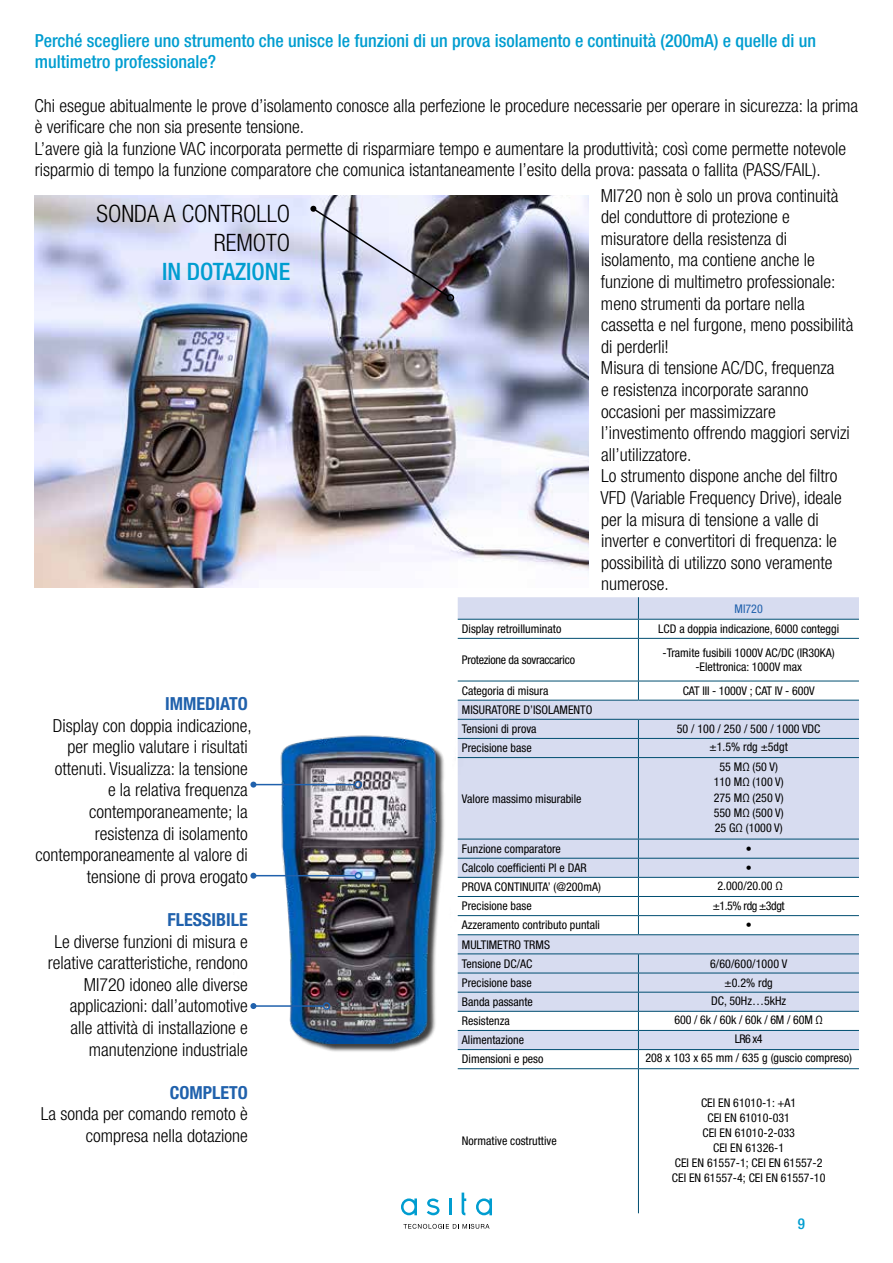
<style>
.page{position:relative;width:893px;height:1263px;background:#fff}
.page>*{position:absolute;margin:0;border:0;box-sizing:border-box;transform-origin:0 0}
.t1{font:300 condensed 24px/28.8px "Helvetica Neue LT Std";color:#000;text-align:right}
.t2{font:500 condensed 24px "Helvetica Neue LT Std";color:#009dd0}
.t3{font:300 condensed 18px/21.6px "Helvetica Neue LT Std";color:#000;text-align:right}
.t4{font:500 condensed 18px/21.6px "Helvetica Neue LT Std";color:#009dd0}
.t5{font:700 condensed 18px "Helvetica Neue LT Std";color:#2061ac}
.t6{font:500 condensed 15px "Helvetica Neue LT Std";color:#009dd0}
.t7{font:condensed 12px/15px "Helvetica Neue LT Std";color:#000;text-align:center}
.t8{font:condensed 12px "Helvetica Neue LT Std";letter-spacing:-.02em;color:#000}
.t9{font:condensed 12px "Helvetica Neue LT Std";color:#2061ac}
</style>
<div class="page">
<svg style="left:504px;top:935px;width:355px;height:114px;fill:#d7dcf0"></svg>
<svg style="left:458px;top:701px;width:401px;height:233px;fill:#d7dcf0"></svg>
<svg style="left:458px;top:1050px;width:401px;height:163px"></svg>
<svg style="left:458px;top:597px;width:401px;height:103px"></svg>
<hr style="left:458px;top:700px;width:180px;height:1px;background:#004e71">
<hr style="left:638px;top:700px;width:221px;height:1px;background:#004e71">
<hr style="left:458px;top:719px;width:180px;height:1px;background:#004e71">
<hr style="left:638px;top:719px;width:221px;height:1px;background:#004e71">
<hr style="left:458px;top:738px;width:180px;height:1px;background:#004e71">
<hr style="left:638px;top:738px;width:221px;height:1px;background:#004e71">
<svg style="left:638px;top:720px;width:1px;height:37px"></svg>
<hr style="left:458px;top:757px;width:180px;height:1px;background:#004e71">
<hr style="left:638px;top:757px;width:221px;height:1px;background:#004e71">
<hr style="left:638px;top:758px;width:1px;height:81px;background:#004e71">
<hr style="left:458px;top:839px;width:180px;height:1px;background:#004e71">
<hr style="left:638px;top:839px;width:221px;height:1px;background:#004e71">
<hr style="left:458px;top:858px;width:180px;height:1px;background:#004e71">
<hr style="left:638px;top:858px;width:221px;height:1px;background:#004e71">
<hr style="left:458px;top:877px;width:180px;height:1px;background:#004e71">
<hr style="left:638px;top:877px;width:221px;height:1px;background:#004e71">
<hr style="left:458px;top:896px;width:180px;height:1px;background:#004e71">
<hr style="left:638px;top:896px;width:221px;height:1px;background:#004e71">
<hr style="left:458px;top:915px;width:180px;height:1px;background:#004e71">
<hr style="left:638px;top:915px;width:221px;height:1px;background:#004e71">
<svg style="left:638px;top:839px;width:1px;height:95px"></svg>
<hr style="left:458px;top:934px;width:180px;height:1px;background:#004e71">
<hr style="left:638px;top:934px;width:221px;height:1px;background:#004e71">
<hr style="left:458px;top:953px;width:180px;height:1px;background:#004e71">
<hr style="left:638px;top:953px;width:221px;height:1px;background:#004e71">
<hr style="left:458px;top:973px;width:180px;height:1px;background:#004e71">
<hr style="left:638px;top:973px;width:221px;height:1px;background:#004e71">
<hr style="left:458px;top:992px;width:180px;height:1px;background:#004e71">
<hr style="left:638px;top:992px;width:221px;height:1px;background:#004e71">
<hr style="left:458px;top:1011px;width:180px;height:1px;background:#004e71">
<hr style="left:638px;top:1011px;width:221px;height:1px;background:#004e71">
<hr style="left:458px;top:1030px;width:180px;height:1px;background:#004e71">
<hr style="left:638px;top:1030px;width:221px;height:1px;background:#004e71">
<hr style="left:458px;top:1049px;width:180px;height:1px;background:#004e71">
<hr style="left:638px;top:1049px;width:221px;height:1px;background:#004e71">
<svg style="left:638px;top:954px;width:1px;height:114px"></svg>
<hr style="left:638px;top:1069px;width:1px;height:144px;background:#004e71">
<hr style="left:458px;top:1068px;width:180px;height:1px;background:#004e71">
<hr style="left:638px;top:1068px;width:221px;height:1px;background:#004e71">
<div style="left:237px;top:736px;width:267px;height:317px;background:#000;opacity:.75"></div>
<img style="left:237px;top:730px;width:260px;height:313px">
<hr style="left:253px;top:875px;width:102px;height:1px;background:#2061ac">
<svg style="left:250px;top:873px;width:6px;height:6px"></svg>
<div style="left:355px;top:872px;width:7px;height:7px;border:2px solid #2061ac;border-radius:50%"></div>
<hr style="left:253px;top:1005px;width:71px;height:2px;background:#2061ac">
<svg style="left:250px;top:1003px;width:6px;height:6px"></svg>
<div style="left:323px;top:1002px;width:7px;height:8px;border:2px solid #2061ac;border-radius:50%"></div>
<hr style="left:253px;top:784px;width:102px;height:1px;background:#2061ac">
<svg style="left:250px;top:782px;width:6px;height:6px"></svg>
<div style="left:355px;top:781px;width:7px;height:7px;border:2px solid #2061ac;border-radius:50%"></div>
<img style="left:35px;top:195px;width:553px;height:392px">
<img style="left:310px;top:205px;width:146px;height:97px">
<svg style="left:401px;top:1198px;width:16px;height:17px"></svg>
<svg style="left:427px;top:1198px;width:13px;height:17px"></svg>
<hr style="left:449px;top:1198px;width:3px;height:17px;background:#009dd0">
<svg style="left:462px;top:1192px;width:4px;height:23px"></svg>
<svg style="left:476px;top:1198px;width:16px;height:17px"></svg>
<svg style="left:403px;top:1224px;width:86px;height:5px"></svg>
<p class="t4" style="left:35px;top:29px;width:783px">Perché scegliere uno strumento che unisce le funzioni di un prova isolamento e continuità (200mA) e quelle di un multimetro professionale?</p>
<p class="t3" style="left:35px;top:94px;width:825px;text-align:left">Chi esegue abitualmente le prove d’isolamento conosce alla perfezione le procedure necessarie per operare in sicurezza: la prima è verificare che non sia presente tensione.<br>L’avere già la funzione VAC incorporata permette di risparmiare tempo e aumentare la produttività; così come permette notevole risparmio di tempo la funzione comparatore che comunica istantaneamente l’esito della prova: passata o fallita (PASS/FAIL).</p>
<p class="t3" style="left:601px;top:184px;width:254px;text-align:left">MI720 non è solo un prova continuità del conduttore di protezione e misuratore della resistenza di isolamento, ma contiene anche le funzione di multimetro professionale: meno strumenti da portare nella cassetta e nel furgone, meno possibilità di perderli!<br>Misura di tensione AC/DC, frequenza<br>e resistenza incorporate saranno occasioni per massimizzare l’investimento offrendo maggiori servizi all’utilizzatore.<br>Lo strumento dispone anche del filtro<br>VFD (Variable Frequency Drive), ideale per la misura di tensione a valle di inverter e convertitori di frequenza: le possibilità di utilizzo sono veramente numerose.</p>
<h1 class="t1" style="left:96px;top:199px;width:195px">SONDA A CONTROLLO<br>REMOTO</h1>
<h1 class="t2" style="left:162px;top:257px;width:130px">IN DOTAZIONE</h1>
<p class="t5" style="left:165px;top:693px;width:84px">IMMEDIATO</p>
<p class="t3" style="left:36px;top:714px;width:218px">Display con doppia indicazione, per meglio valutare i risultati ottenuti. Visualizza: la tensione<br>e la relativa frequenza contemporaneamente; la resistenza di isolamento contemporaneamente al valore di tensione di prova erogato</p>
<p class="t5" style="left:167px;top:909px;width:82px">FLESSIBILE</p>
<p class="t3" style="left:48px;top:930px;width:201px">Le diverse funzioni di misura e relative caratteristiche, rendono<br>MI720 idoneo alle diverse applicazioni: dall’automotive alle attività di installazione e manutenzione industriale</p>
<p class="t5" style="left:170px;top:1081px;width:79px">COMPLETO</p>
<p class="t3" style="left:41px;top:1103px;width:208px">La sonda per comando remoto è compresa nella dotazione</p>
<p class="t9" style="left:735px;top:601px;width:30px">MI720</p>
<p class="t7" style="left:462px;top:621px;width:101px">Display retroilluminato</p>
<p class="t7" style="left:658px;top:621px;width:182px">LCD a doppia indicazione, 6000 conteggi</p>
<p class="t8" style="left:462px;top:653px;width:115px">Protezione da sovraccarico</p>
<p class="t7" style="left:662px;top:645px;width:174px;line-height:14.4px">-Tramite fusibili 1000V AC/DC (IR30KA) -Elettronica: 1000V max</p>
<p class="t7" style="left:462px;top:683px;width:88px">Categoria di misura</p>
<p class="t7" style="left:683px;top:683px;width:133px">CAT III - 1000V ; CAT IV - 600V</p>
<p class="t7" style="left:462px;top:700px;width:132px;line-height:19.2px;text-align:left">MISURATORE D’ISOLAMENTO<br>Tensioni di prova</p>
<p class="t7" style="left:677px;top:721px;width:145px">50 / 100 / 250 / 500 / 1000 VDC</p>
<p class="t7" style="left:462px;top:740px;width:71px">Precisione base</p>
<p class="t7" style="left:709px;top:739px;width:80px">±1.5% rdg ±5dgt</p>
<p class="t7" style="left:462px;top:791px;width:121px">Valore massimo misurabile</p>
<p class="t7" style="left:714px;top:759px;width:71px">55 MΩ (50 V)<br>110 MΩ (100 V)<br>275 MΩ (250 V)<br>550 MΩ (500 V)<br>25 GΩ (1000 V)</p>
<p class="t7" style="left:462px;top:841px;width:100px">Funzione comparatore</p>
<p class="t7" style="left:746px;top:841px;width:7px">•</p>
<p class="t7" style="left:462px;top:860px;width:126px">Calcolo coefficienti PI e DAR</p>
<p class="t7" style="left:746px;top:860px;width:7px">•</p>
<p class="t7" style="left:462px;top:879px;width:140px">PROVA CONTINUITA’ (@200mA)</p>
<p class="t7" style="left:717px;top:878px;width:67px">2.000/20.00 Ω</p>
<p class="t7" style="left:462px;top:898px;width:71px">Precisione base</p>
<p class="t7" style="left:713px;top:898px;width:73px">±1.5% rdg ±3dgt</p>
<p class="t7" style="left:462px;top:917px;width:139px">Azzeramento contributo puntali</p>
<p class="t7" style="left:746px;top:917px;width:7px">•</p>
<p class="t7" style="left:462px;top:935px;width:90px;line-height:19.2px;text-align:left">MULTIMETRO TRMS<br>Tensione DC/AC</p>
<p class="t7" style="left:710px;top:956px;width:79px">6/60/600/1000 V</p>
<p class="t7" style="left:462px;top:975px;width:71px">Precisione base</p>
<p class="t7" style="left:725px;top:975px;width:50px">±0.2% rdg</p>
<p class="t7" style="left:462px;top:994px;width:72px">Banda passante</p>
<p class="t7" style="left:711px;top:993px;width:77px">DC, 50Hz…5kHz</p>
<p class="t7" style="left:462px;top:1013px;width:49px">Resistenza</p>
<p class="t7" style="left:675px;top:1012px;width:150px">600 / 6k / 60k / 60k / 6M / 60M Ω</p>
<p class="t7" style="left:462px;top:1032px;width:64px">Alimentazione</p>
<p class="t7" style="left:735px;top:1031px;width:29px">LR6 x4</p>
<p class="t7" style="left:462px;top:1051px;width:83px">Dimensioni e peso</p>
<p class="t7" style="left:645px;top:1050px;width:208px">208 x 103 x 65 mm / 635 g (guscio compreso)</p>
<p class="t7" style="left:462px;top:1133px;width:96px">Normative costruttive</p>
<p class="t7" style="left:672px;top:1095px;width:155px">CEI EN 61010-1: +A1<br>CEI EN 61010-031<br>CEI EN 61010-2-033<br>CEI EN 61326-1<br>CEI EN 61557-1; CEI EN 61557-2<br>CEI EN 61557-4; CEI EN 61557-10</p>
<p class="t6" style="left:798px;top:1214px;width:9px">9</p>
</div>
